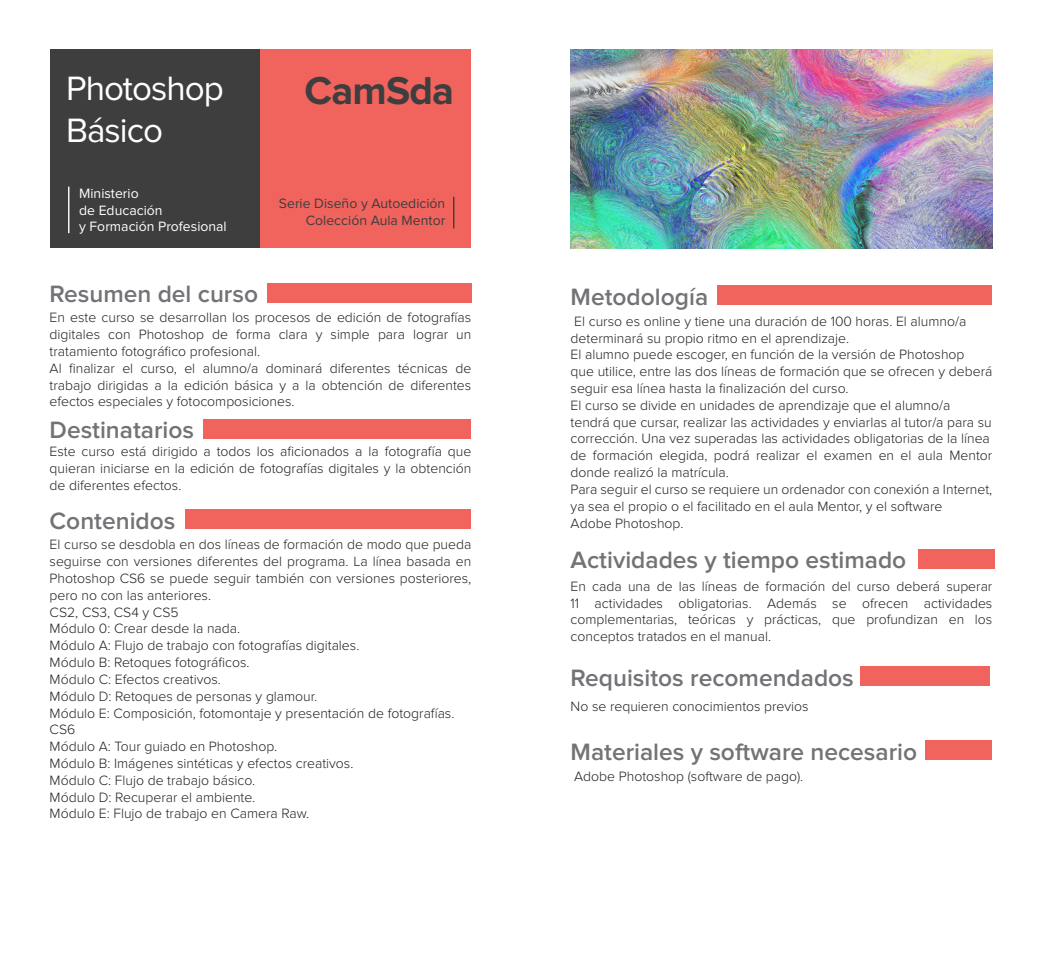
<style>
.page{position:relative;width:1042px;height:968px;background:#fff}
.page>*{position:absolute;margin:0;border:0;box-sizing:border-box;transform-origin:0 0}
.t1{font:700 40.25px "Proxima Nova";letter-spacing:-.02em;color:#3e3e3f}
.t2{font:35px "Proxima Nova";letter-spacing:-.03em;color:#fff}
.t3{font:600 24.5px "Proxima Nova";color:#727376}
.t4{font:300 14px/16.8px "Proxima Nova";color:#231f20;text-align:justify}
.t5{font:14px "Proxima Nova";color:#fff}
.t6{font:14px "Proxima Nova";color:#3e3e3f}
</style>
<div class="page">
<img style="left:570px;top:50px;width:422px;height:198px">
<div style="left:267px;top:283px;width:204px;height:19px;background:#f1635d"></div>
<div style="left:717px;top:285px;width:275px;height:20px;background:#f1635d"></div>
<div style="left:860px;top:666px;width:130px;height:20px;background:#f1635d"></div>
<div style="left:925px;top:740px;width:67px;height:19px;background:#f1635d"></div>
<div style="left:917px;top:548px;width:77px;height:20px;background:#f1635d"></div>
<div style="left:203px;top:419px;width:268px;height:19px;background:#f1635d"></div>
<div style="left:186px;top:509px;width:285px;height:19px;background:#f1635d"></div>
<div style="left:50px;top:50px;width:210px;height:198px;background:#3e3e3f"></div>
<div style="left:260px;top:50px;width:211px;height:198px;background:#f1635d"></div>
<hr style="left:68px;top:186px;width:1px;height:47px;background:#fff">
<hr style="left:453px;top:197px;width:1px;height:31px;background:#3e3e3f">
<p class="t2" style="left:66px;top:72px;width:159px">Photoshop</p>
<p class="t2" style="left:66px;top:114px;width:98px">Básico</p>
<p class="t5" style="left:79px;top:186px;width:61px">Ministerio</p>
<p class="t5" style="left:79px;top:203px;width:85px">de Educación</p>
<p class="t5" style="left:79px;top:220px;width:149px">y Formación Profesional</p>
<p class="t1" style="left:305px;top:72px;width:151px">CamSda</p>
<p class="t6" style="left:279px;top:197px;width:168px">Serie Diseño y Autoedición</p>
<p class="t6" style="left:306px;top:213px;width:141px">Colección Aula Mentor</p>
<p class="t3" style="left:50px;top:283px;width:210px">Resumen del curso</p>
<p class="t3" style="left:570px;top:285px;width:139px">Metodología</p>
<p class="t4" style="left:50px;top:309px;width:423px">En este curso se desarrollan los procesos de edición de fotografías digitales con Photoshop de forma clara y simple para lograr un tratamiento fotográfico profesional.</p>
<p class="t4" style="left:50px;top:360px;width:423px">Al finalizar el curso, el alumno/a dominará diferentes técnicas de trabajo dirigidas a la edición básica y a la obtención de diferentes efectos especiales y fotocomposiciones.</p>
<p class="t3" style="left:50px;top:419px;width:146px">Destinatarios</p>
<p class="t4" style="left:50px;top:443px;width:423px">Este curso está dirigido a todos los aficionados a la fotografía que quieran iniciarse en la edición de fotografías digitales y la obtención de diferentes efectos.</p>
<p class="t3" style="left:50px;top:509px;width:127px">Contenidos</p>
<p class="t4" style="left:50px;top:536px;width:423px">El curso se desdobla en dos líneas de formación de modo que pueda seguirse con versiones diferentes del programa. La línea basada en Photoshop CS6 se puede seguir también con versiones posteriores, pero no con las anteriores.</p>
<p class="t4" style="left:50px;top:603px;width:131px">CS2, CS3, CS4 y CS5</p>
<p class="t4" style="left:50px;top:620px;width:192px">Módulo 0: Crear desde la nada.</p>
<p class="t4" style="left:50px;top:637px;width:311px">Módulo A: Flujo de trabajo con fotografías digitales.</p>
<p class="t4" style="left:50px;top:654px;width:202px">Módulo B: Retoques fotográficos.</p>
<p class="t4" style="left:50px;top:671px;width:173px">Módulo C: Efectos creativos.</p>
<p class="t4" style="left:50px;top:687px;width:269px">Módulo D: Retoques de personas y glamour.</p>
<p class="t4" style="left:50px;top:704px;width:406px">Módulo E: Composición, fotomontaje y presentación de fotografías.</p>
<p class="t4" style="left:50px;top:721px;width:27px">CS6</p>
<p class="t4" style="left:50px;top:738px;width:229px">Módulo A: Tour guiado en Photoshop.</p>
<p class="t4" style="left:50px;top:755px;width:305px">Módulo B: Imágenes sintéticas y efectos creativos.</p>
<p class="t4" style="left:50px;top:771px;width:207px">Módulo C: Flujo de trabajo básico.</p>
<p class="t4" style="left:50px;top:788px;width:207px">Módulo D: Recuperar el ambiente.</p>
<p class="t4" style="left:50px;top:805px;width:261px">Módulo E: Flujo de trabajo en Camera Raw.</p>
<p class="t4" style="left:574px;top:313px;width:393px">El curso es online y tiene una duración de 100 horas. El alumno/a</p>
<p class="t4" style="left:570px;top:329px;width:280px">determinará su propio ritmo en el aprendizaje.</p>
<p class="t4" style="left:570px;top:346px;width:395px">El alumno puede escoger, en función de la versión de Photoshop</p>
<p class="t4" style="left:570px;top:363px;width:423px">que utilice, entre las dos líneas de formación que se ofrecen y deberá</p>
<p class="t4" style="left:570px;top:380px;width:279px">seguir esa línea hasta la finalización del curso.</p>
<p class="t4" style="left:570px;top:397px;width:381px">El curso se divide en unidades de aprendizaje que el alumno/a</p>
<p class="t4" style="left:570px;top:413px;width:423px">tendrá que cursar, realizar las actividades y enviarlas al tutor/a para su</p>
<p class="t4" style="left:570px;top:430px;width:421px">corrección. Una vez superadas las actividades obligatorias de la línea</p>
<p class="t4" style="left:570px;top:447px;width:423px">de formación elegida, podrá realizar el examen en el aula Mentor donde realizó la matrícula.</p>
<p class="t4" style="left:570px;top:481px;width:423px">Para seguir el curso se requiere un ordenador con conexión a Internet, ya sea el propio o el facilitado en el aula Mentor, y el software</p>
<p class="t4" style="left:570px;top:514px;width:114px">Adobe Photoshop.</p>
<p class="t3" style="left:570px;top:549px;width:337px">Actividades y tiempo estimado</p>
<p class="t4" style="left:570px;top:577px;width:423px">En cada una de las líneas de formación del curso deberá superar 11 actividades obligatorias. Además se ofrecen actividades complementarias, teóricas y prácticas, que profundizan en los conceptos tratados en el manual.</p>
<p class="t3" style="left:570px;top:666px;width:285px">Requisitos recomendados</p>
<p class="t4" style="left:570px;top:698px;width:240px">No se requieren conocimientos previos</p>
<p class="t3" style="left:570px;top:740px;width:348px">Materiales y software necesario</p>
<p class="t4" style="left:574px;top:768px;width:231px">Adobe Photoshop (software de pago).</p>
</div>
